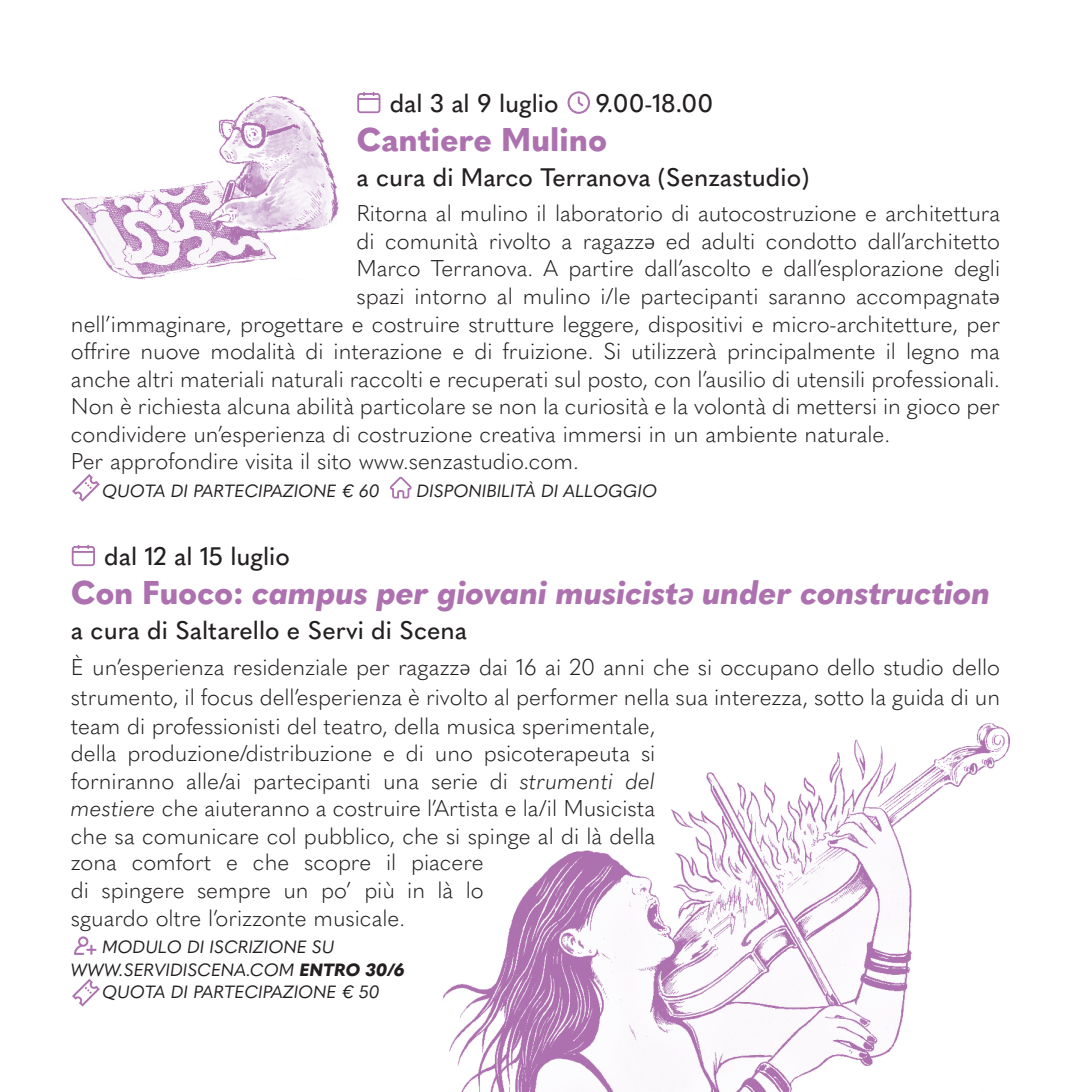
<style>
.page{position:relative;width:1071px;height:1092px;background:#fff}
.page>*{position:absolute;margin:0;border:0;box-sizing:border-box;transform-origin:0 0}
.t1{font:italic 800 32.5px "Quasimoda";letter-spacing:-.01em;color:#ad71af}
.t2{font:800 32.5px "Quasimoda";color:#ad71af}
.t3{font:500 25px "Quasimoda";color:#231f20}
.t4{font:300 22.5px/27.8px "Quasimoda";color:#231f20}
.t5{font:italic 17.5px "Quasimoda";color:#231f20}
.s1{font-family:"Calibri"}
.s2{font-style:normal}
.s3{font-family:"Calibri";font-weight:700}
.s4{font-style:italic}
.s5{font-weight:800}
</style>
<div class="page">
<img style="left:61px;top:95px;width:320px;height:185px">
<img style="left:442px;top:723px;width:568px;height:368px">
<svg style="left:357px;top:92px;width:23px;height:21px"></svg>
<svg style="left:567px;top:91px;width:23px;height:23px"></svg>
<svg style="left:72px;top:474px;width:27px;height:27px"></svg>
<svg style="left:389px;top:477px;width:22px;height:21px"></svg>
<svg style="left:72px;top:545px;width:23px;height:21px"></svg>
<svg style="left:72px;top:979px;width:27px;height:27px"></svg>
<svg style="left:74px;top:936px;width:22px;height:18px"></svg>
<p class="t3" style="left:389px;top:84px;width:170px">dal 3 al 9 luglio</p>
<p class="t3" style="left:595px;top:84px;width:119px">9.00-18.00</p>
<h1 class="t2" style="left:356px;top:114px;width:252px">Cantiere Mulino</h1>
<p class="t3" style="left:356px;top:158px;width:454px">a cura di Marco Terranova (Senzastudio)</p>
<p class="t4" style="left:356px;top:198px;width:645px;text-align:justify">Ritorna al mulino il laboratorio di autocostruzione e architettura di comunità rivolto a ragazz<span class="s1">ə</span> ed adulti condotto dall’architetto Marco Terranova. A partire dall’ascolto e dall’esplorazione degli spazi intorno al mulino i/le partecipanti saranno accompagnat<span class="s1">ə</span></p>
<p class="t4" style="left:71px;top:308px;width:930px">nell’immaginare, progettare e costruire strutture leggere, dispositivi e micro-architetture, per offrire nuove modalità di interazione e di fruizione. Si utilizzerà principalmente il legno ma anche altri materiali naturali raccolti e recuperati sul posto, con l’ausilio di utensili professionali.<br>Non è richiesta alcuna abilità particolare se non la curiosità e la volontà di mettersi in gioco per condividere un’esperienza di costruzione creativa immersi in un ambiente naturale.<br>Per approfondire visita il sito www.senzastudio.com.</p>
<p class="t5" style="left:102px;top:477px;width:279px">QUOTA DI PARTECIPAZIONE € 60</p>
<p class="t5" style="left:416px;top:477px;width:242px">DISPONIBILITÀ DI ALLOGGIO</p>
<p class="t3" style="left:104px;top:537px;width:187px">dal 12 al 15 luglio</p>
<h1 class="t1" style="left:71px;top:567px;width:921px"><span class="s2">Con Fuoco:</span> campus per giovani musicist<span class="s3">ə</span> under construction</h1>
<p class="t3" style="left:71px;top:611px;width:397px">a cura di Saltarello e Servi di Scena</p>
<p class="t4" style="left:71px;top:652px;width:930px">È un’esperienza residenziale per ragazz<span class="s1">ə</span> dai 16 ai 20 anni che si occupano dello studio dello strumento, il focus dell’esperienza è rivolto al performer nella sua interezza, sotto la guida di un team di professionisti del teatro, della musica sperimentale,<br>della produzione/distribuzione e di uno psicoterapeuta si<br>forniranno alle/ai partecipanti una serie di <span class="s4">strumenti del<br>mestiere</span> che aiuteranno a costruire l’Artista e la/il Musicista<br>che sa comunicare col pubblico, che si spinge al di là della<br>zona comfort e che scopre il piacere<br>di spingere sempre un po’ più in là lo<br>sguardo oltre l’orizzonte musicale.</p>
<p class="t5" style="left:102px;top:933px;width:234px">MODULO DI ISCRIZIONE SU</p>
<p class="t5" style="left:71px;top:955px;width:335px">WWW.SERVIDISCENA.COM <span class="s5">ENTRO 30/6</span></p>
<p class="t5" style="left:102px;top:978px;width:279px">QUOTA DI PARTECIPAZIONE € 50</p>
</div>
